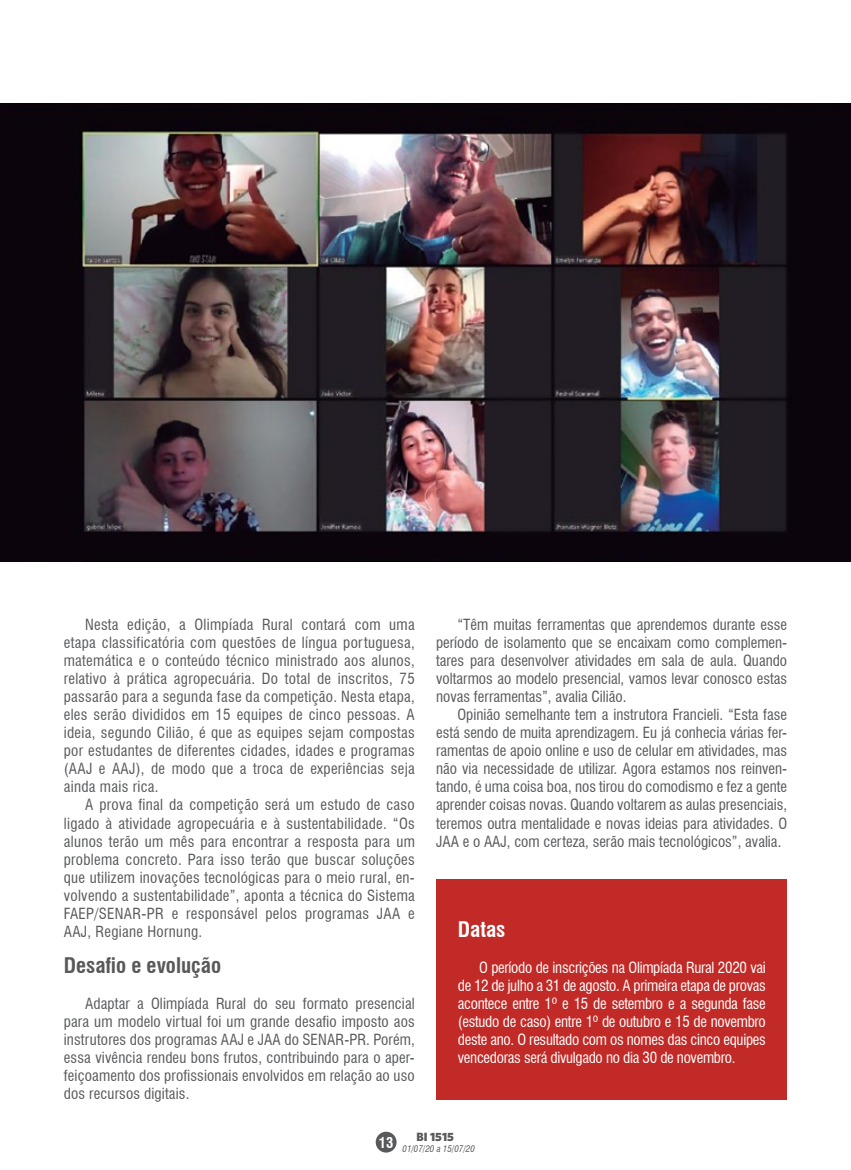
<style>
.page{position:relative;width:851px;height:1170px;background:#fff}
.page>*{position:absolute;margin:0;border:0;box-sizing:border-box;transform-origin:0 0}
.t1{font:700 condensed 21px "Swiss 721 BT";color:#58595b}
.t2{font:700 condensed 21px "Swiss 721 BT";color:#fff}
.t3{font:condensed 15px/18px "Swiss 721 BT";letter-spacing:.01em;color:#58595b;text-align:justify}
.t4{font:condensed 15px/18px "Swiss 721 BT";letter-spacing:-.02em;color:#fff;text-align:justify}
.t5{font:700 condensed 14.4px "Swiss 721 BT";color:#fff}
.t6{font:900 12px "Whitney HTF";color:#58595b}
.t7{font:italic condensed 9px "Swiss 721 BT";color:#58595b}
</style>
<div class="page">
<div style="left:375px;top:1131px;width:21px;height:21px;background:#58595b;border-radius:50%"></div>
<div style="left:436px;top:879px;width:351px;height:220px;background:#c12a26"></div>
<img style="left:0;top:103px;width:850px;height:458px">
<p class="t3" style="left:64px;top:616px;width:352px;text-indent:21px">Nesta edição, a Olimpíada Rural contará com uma etapa classificatória com questões de língua portuguesa, matemática e o conteúdo técnico ministrado aos alunos, relativo à prática agropecuária. Do total de inscritos, 75 passarão para a segunda fase da competição. Nesta etapa, eles serão divididos em 15 equipes de cinco pessoas. A ideia, segundo Cilião, é que as equipes sejam compostas por estudantes de diferentes cidades, idades e programas (AAJ e AAJ), de modo que a troca de experiências seja ainda mais rica.</p>
<p class="t3" style="left:64px;top:796px;width:352px;text-indent:21px">A prova final da competição será um estudo de caso ligado à atividade agropecuária e à sustentabilidade. “Os alunos terão um mês para encontrar a resposta para um problema concreto. Para isso terão que buscar soluções que utilizem inovações tecnológicas para o meio rural, en&shy;volvendo a sustentabilidade”, aponta a técnica do Sistema FAEP/SENAR-PR e responsável pelos programas JAA e AAJ, Regiane Hornung.</p>
<h1 class="t1" style="left:64px;top:952px;width:159px">Desafio e evolução</h1>
<p class="t3" style="left:64px;top:994px;width:352px;text-indent:21px">Adaptar a Olimpíada Rural do seu formato presencial para um modelo virtual foi um grande desafio imposto aos instrutores dos programas AAJ e JAA do SENAR-PR. Porém, essa vivência rendeu bons frutos, contribuindo para o aper&shy;feiçoamento dos profissionais envolvidos em relação ao uso dos recursos digitais.</p>
<p class="t3" style="left:436px;top:616px;width:352px;text-indent:21px">“Têm muitas ferramentas que aprendemos durante esse período de isolamento que se encaixam como complemen&shy;tares para desenvolver atividades em sala de aula. Quando voltarmos ao modelo presencial, vamos levar conosco estas novas ferramentas”, avalia Cilião.</p>
<p class="t3" style="left:436px;top:706px;width:352px;text-indent:21px">Opinião semelhante tem a instrutora Francieli. “Esta fase está sendo de muita aprendizagem. Eu já conhecia várias fer&shy;ramentas de apoio online e uso de celular em atividades, mas não via necessidade de utilizar. Agora estamos nos reinven&shy;tando, é uma coisa boa, nos tirou do comodismo e fez a gente aprender coisas novas. Quando voltarem as aulas presenciais, teremos outra mentalidade e novas ideias para atividades. O JAA e o AAJ, com certeza, serão mais tecnológicos”, avalia.</p>
<h1 class="t2" style="left:458px;top:916px;width:49px">Datas</h1>
<p class="t4" style="left:458px;top:958px;width:309px;text-indent:21px">O período de inscrições na Olimpíada Rural 2020 vai de 12 de julho a 31 de agosto. A primeira etapa de provas acontece entre 1º e 15 de setembro e a segunda fase (estudo de caso) entre 1º de outubro e 15 de novembro deste ano. O resultado com os nomes das cinco equipes vencedoras será divulgado no dia 30 de novembro.</p>
<p class="t5" style="left:379px;top:1133px;width:16px">13</p>
<p class="t6" style="left:416px;top:1128px;width:39px">BI 1515</p>
<p class="t7" style="left:402px;top:1143px;width:74px">01/07/20 a 15/07/20</p>
</div>
